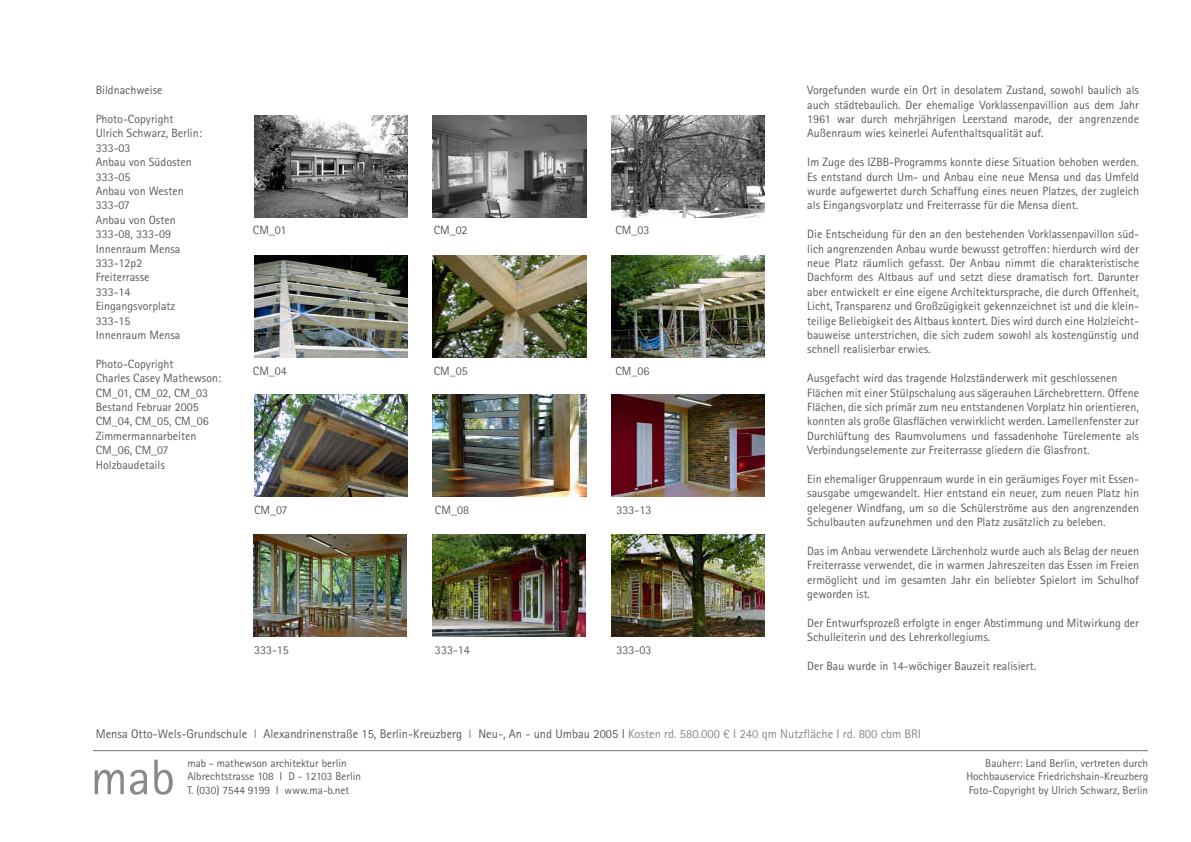
<style>
.page{position:relative;width:1191px;height:842px;background:#fff}
.page>*{position:absolute;margin:0;border:0;box-sizing:border-box;transform-origin:0 0}
.t1{font:50px "Agfa Rotis Sans Serif";color:#87898c}
.t2{font:12.5px "Agfa Rotis Sans Serif";color:#5a5a5d}
.t3{font:12px/14.4px "Agfa Rotis Sans Serif";color:#5a5a5d;text-align:justify}
.t4{font:11.2px/13.5px "Agfa Rotis Sans Serif";color:#5a5a5d}
.s1{color:#87898c}
</style>
<div class="page">
<hr style="left:93px;top:750px;width:1054px;height:1px;background:#87898c">
<img style="left:254px;top:115px;width:153px;height:102px">
<img style="left:433px;top:255px;width:153px;height:102px">
<img style="left:611px;top:115px;width:153px;height:102px">
<img style="left:254px;top:255px;width:153px;height:102px">
<img style="left:611px;top:255px;width:153px;height:102px">
<img style="left:433px;top:115px;width:153px;height:102px">
<img style="left:433px;top:395px;width:153px;height:102px">
<img style="left:432px;top:535px;width:153px;height:102px">
<img style="left:611px;top:394px;width:153px;height:102px">
<img style="left:254px;top:535px;width:153px;height:102px">
<img style="left:611px;top:535px;width:153px;height:102px">
<img style="left:254px;top:394px;width:153px;height:102px">
<p class="t3" style="left:96px;top:83px;width:68px">Bildnachweise</p>
<p class="t3" style="left:96px;top:112px;width:108px;text-align:left">Photo-Copyright<br>Ulrich Schwarz, Berlin:<br>333-03<br>Anbau von Südosten<br>333-05<br>Anbau von Westen<br>333-07<br>Anbau von Osten<br>333-08, 333-09<br>Innenraum Mensa<br>333-12p2<br>Freiterrasse<br>333-14<br>Eingangsvorplatz<br>333-15<br>Innenraum Mensa</p>
<p class="t3" style="left:96px;top:356px;width:127px;text-align:left">Photo-Copyright<br>Charles Casey Mathewson:<br>CM_01, CM_02, CM_03<br>Bestand Februar 2005<br>CM_04, CM_05, CM_06<br>Zimmermannarbeiten<br>CM_06, CM_07<br>Holzbaudetails</p>
<p class="t3" style="left:253px;top:222px;width:35px">CM_01</p>
<p class="t3" style="left:434px;top:222px;width:35px">CM_02</p>
<p class="t3" style="left:615px;top:222px;width:35px">CM_03</p>
<p class="t3" style="left:253px;top:364px;width:35px">CM_04</p>
<p class="t3" style="left:434px;top:364px;width:35px">CM_05</p>
<p class="t3" style="left:615px;top:364px;width:35px">CM_06</p>
<p class="t3" style="left:254px;top:502px;width:35px">CM_07</p>
<p class="t3" style="left:435px;top:502px;width:35px">CM_08</p>
<p class="t3" style="left:616px;top:502px;width:36px">333-13</p>
<p class="t3" style="left:254px;top:642px;width:36px">333-15</p>
<p class="t3" style="left:435px;top:642px;width:36px">333-14</p>
<p class="t3" style="left:616px;top:642px;width:36px">333-03</p>
<p class="t3" style="left:807px;top:83px;width:333px">Vorgefunden wurde ein Ort in desolatem Zustand, sowohl baulich als auch städtebaulich. Der ehemalige Vorklassenpavillion aus dem Jahr 1961 war durch mehrjährigen Leerstand marode, der angrenzende Außenraum wies keinerlei Aufenthaltsqualität auf.</p>
<p class="t3" style="left:807px;top:155px;width:333px">Im Zuge des IZBB-Programms konnte diese Situation behoben werden.<br>Es entstand durch Um- und Anbau eine neue Mensa und das Umfeld wurde aufgewertet durch Schaffung eines neuen Platzes, der zugleich als Eingangsvorplatz und Freiterrasse für die Mensa dient.</p>
<p class="t3" style="left:807px;top:227px;width:333px">Die Entscheidung für den an den bestehenden Vorklassenpavillon süd&shy;lich angrenzenden Anbau wurde bewusst getroffen: hierdurch wird der neue Platz räumlich gefasst. Der Anbau nimmt die charakteristische Dachform des Altbaus auf und setzt diese dramatisch fort. Darunter aber entwickelt er eine eigene Architektursprache, die durch Offenheit, Licht, Transparenz und Großzügigkeit gekennzeichnet ist und die klein&shy;teilige Beliebigkeit des Altbaus kontert. Dies wird durch eine Holzleicht&shy;bauweise unterstrichen, die sich zudem sowohl als kostengünstig und schnell realisierbar erwies.</p>
<p class="t3" style="left:807px;top:371px;width:333px;text-align:left">Ausgefacht wird das tragende Holzständerwerk mit geschlossenen Flächen mit einer Stülpschalung aus sägerauhen Lärchebrettern. Offene Flächen, die sich primär zum neu entstandenen Vorplatz hin orientieren, konnten als große Glasflächen verwirklicht werden. Lamellenfenster zur Durchlüftung des Raumvolumens und fassadenhohe Türelemente als Verbindungselemente zur Freiterrasse gliedern die Glasfront.</p>
<p class="t3" style="left:807px;top:472px;width:333px">Ein ehemaliger Gruppenraum wurde in ein geräumiges Foyer mit Essen&shy;sausgabe umgewandelt. Hier entstand ein neuer, zum neuen Platz hin gelegener Windfang, um so die Schülerströme aus den angrenzenden Schulbauten aufzunehmen und den Platz zusätzlich zu beleben.</p>
<p class="t3" style="left:807px;top:544px;width:333px">Das im Anbau verwendete Lärchenholz wurde auch als Belag der neuen Freiterrasse verwendet, die in warmen Jahreszeiten das Essen im Freien ermöglicht und im gesamten Jahr ein beliebter Spielort im Schulhof geworden ist.</p>
<p class="t3" style="left:807px;top:616px;width:333px">Der Entwurfsprozeß erfolgte in enger Abstimmung und Mitwirkung der<br>Schulleiterin und des Lehrerkollegiums.</p>
<p class="t3" style="left:807px;top:659px;width:230px">Der Bau wurde in 14-wöchiger Bauzeit realisiert.</p>
<p class="t2" style="left:96px;top:726px;width:827px">Mensa Otto-Wels-Grundschule <span class="s1">I</span> Alexandrinenstraße 15, Berlin-Kreuzberg <span class="s1">I</span> Neu-, An - und Umbau 2005 I <span class="s1">Kosten rd. 580.000 € I 240 qm Nutzfläche I rd. 800 cbm BRI</span></p>
<p class="t4" style="left:187px;top:756px;width:175px">mab - mathewson architektur berlin<br>Albrechtstrasse 108 I D - 12103 Berlin<br>T. (030) 7544 9199 I www.ma-b.net</p>
<p class="t4" style="left:966px;top:756px;width:183px;text-align:right">Bauherr: Land Berlin, vertreten durch<br>Hochbauservice Friedrichshain-Kreuzberg</p>
<h1 class="t1" style="left:91px;top:748px;width:86px">mab</h1>
<p class="t4" style="left:968px;top:783px;width:181px">Foto-Copyright by Ulrich Schwarz, Berlin</p>
</div>
